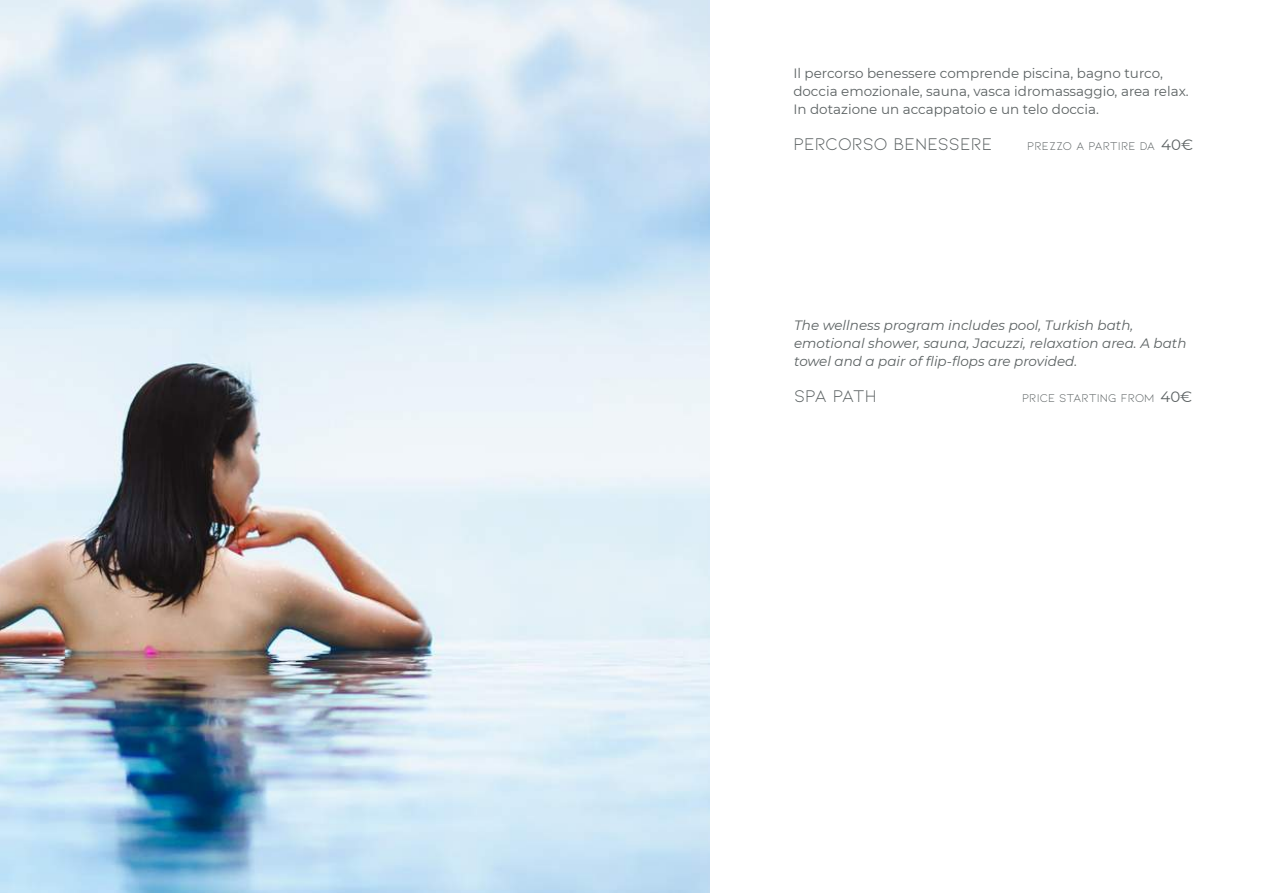
<style>
.page{position:relative;width:1263px;height:893px;background:#fff}
.page>*{position:absolute;margin:0;border:0;box-sizing:border-box;transform-origin:0 0}
.t1{font:18px "Kiona";color:#5b6162}
.t2{font:13.5px/18px "Montserrat";color:#5b6162}
.t3{font:italic 13.5px/18px "Montserrat";color:#5b6162}
.t4{font:12px "Kiona";color:#5b6162}
.s1{font-family:"Montserrat";font-size:15px}
</style>
<div class="page">
<img style="left:0;top:0;width:709px;height:893px">
<p class="t2" style="left:793px;top:63px;width:397px">Il percorso benessere comprende piscina, bagno turco, doccia emozionale, sauna, vasca idromassaggio, area relax.<br>In dotazione un accappatoio e un telo doccia.</p>
<h1 class="t1" style="left:793px;top:133px;width:201px">PERCORSO BENESSERE</h1>
<p class="t4" style="left:1027px;top:139px;width:167px">PREZZO A PARTIRE DA <span class="s1">40€</span></p>
<p class="t3" style="left:794px;top:316px;width:394px">The wellness program includes pool, Turkish bath, emotional shower, sauna, Jacuzzi, relaxation area. A bath towel and a pair of flip-flops are provided.</p>
<h1 class="t1" style="left:794px;top:386px;width:84px">SPA PATH</h1>
<p class="t4" style="left:1022px;top:391px;width:172px">PRICE STARTING FROM <span class="s1">40€</span></p>
</div>
